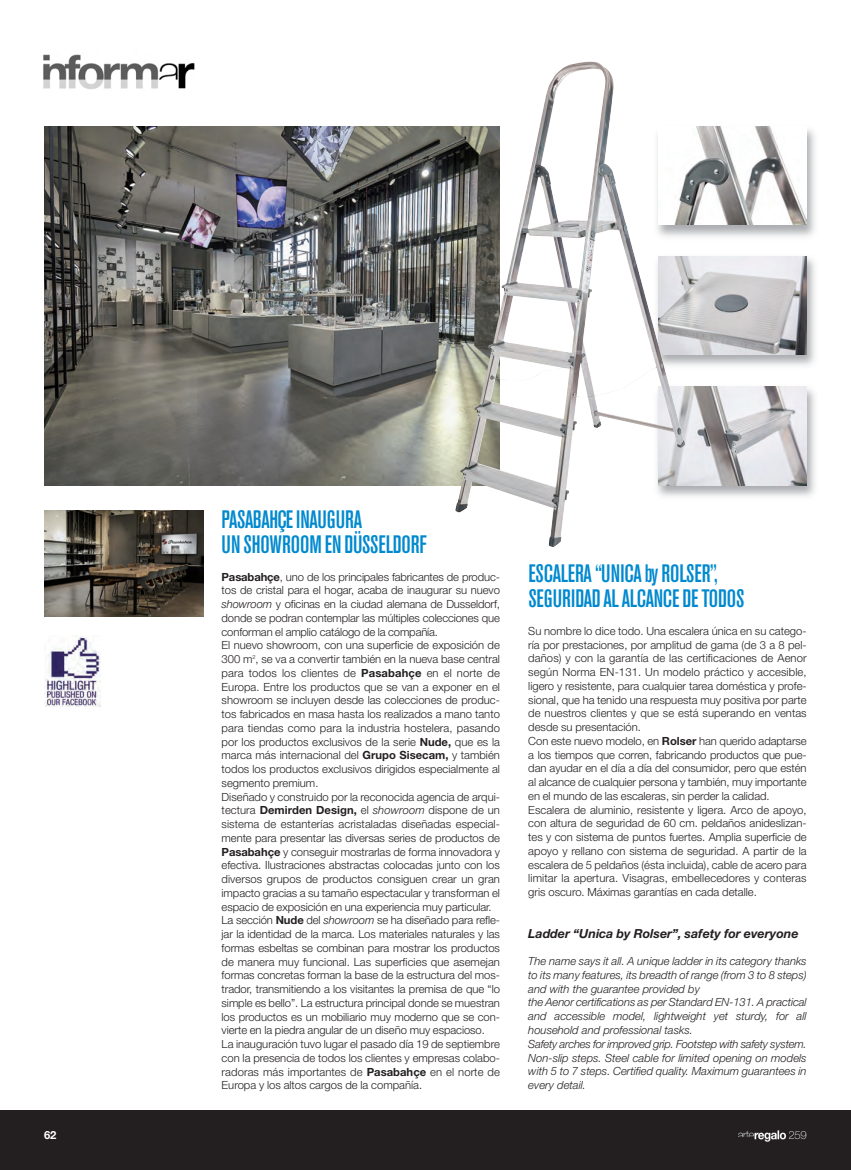
<style>
.page{position:relative;width:851px;height:1170px;background:#fff}
.page>*{position:absolute;margin:0;border:0;box-sizing:border-box;transform-origin:0 0}
.t1{font:500 condensed 25px/25px "Akzidenz Grotesk BE";letter-spacing:-.005em;color:#0089cf}
.t2{font:italic 700 12.5px "Helvetica Neue";color:#231f20}
.t3{font:300 11.25px/13.8px "Helvetica Neue";color:#231f20}
.t4{font:italic 300 11.25px/13.8px "Helvetica Neue";color:#231f20}
.t5{font:100 11.25px "Helvetica Neue";color:#fff}
.t6{font:700 11.25px "Helvetica Neue";color:#fff}
.s1{font-weight:700}
.s2{font-style:italic}
</style>
<div class="page">
<div style="left:0;top:1110px;width:850px;height:59px;background:#231f20"></div>
<img style="left:738px;top:1130px;width:48px;height:12px">
<hr style="left:850px;top:1110px;width:1px;height:59px;background:#231f20">
<img style="left:43px;top:54px;width:152px;height:35px">
<img style="left:44px;top:635px;width:56px;height:71px">
<img style="left:685px;top:129px;width:130px;height:108px">
<img style="left:685px;top:126px;width:121px;height:99px">
<img style="left:685px;top:256px;width:130px;height:110px">
<img style="left:685px;top:256px;width:121px;height:98px">
<img style="left:685px;top:386px;width:130px;height:111px">
<img style="left:685px;top:387px;width:121px;height:98px">
<img style="left:44px;top:510px;width:160px;height:106px">
<img style="left:44px;top:126px;width:411px;height:359px">
<img style="left:455px;top:61px;width:230px;height:486px">
<h1 class="t1" style="left:221px;top:508px;width:207px">PASABAHÇE INAUGURA<br>UN SHOWROOM EN DÜSSELDORF</h1>
<p class="t3" style="left:221px;top:570px;width:280px"><span class="s1">Pasabahçe</span>, uno de los principales fabricantes de produc&shy;tos de cristal para el hogar, acaba de inaugurar su nuevo <span class="s2">showroom</span> y oficinas en la ciudad alemana de Dusseldorf, donde se podran contemplar las múltiples colecciones que conforman el amplio catálogo de la compañía.<br>El nuevo showroom, con una superficie de exposición de 300 m<sup>2</sup>, se va a convertir también en la nueva base central para todos los clientes de <span class="s1">Pasabahçe</span> en el norte de Europa. Entre los productos que se van a exponer en el showroom se incluyen desde las colecciones de produc&shy;tos fabricados en masa hasta los realizados a mano tanto para tiendas como para la industria hostelera, pasando por los productos exclusivos de la serie <span class="s1">Nude,</span> que es la marca más internacional del <span class="s1">Grupo Sisecam,</span> y también todos los productos exclusivos dirigidos especialmente al segmento premium.<br>Diseñado y construido por la reconocida agencia de arqui&shy;tectura <span class="s1">Demirden Design,</span> el <span class="s2">showroom</span> dispone de un sistema de estanterías acristaladas diseñadas especial&shy;mente para presentar las diversas series de productos de <span class="s1">Pasabahçe</span> y conseguir mostrarlas de forma innovadora y efectiva. Ilustraciones abstractas colocadas junto con los diversos grupos de productos consiguen crear un gran impacto gracias a su tamaño espectacular y transforman el espacio de exposición en una experiencia muy particular.<br>La sección <span class="s1">Nude</span> del <span class="s2">showroom</span> se ha diseñado para refle&shy;jar la identidad de la marca. Los materiales naturales y las formas esbeltas se combinan para mostrar los productos de manera muy funcional. Las superficies que asemejan formas concretas forman la base de la estructura del mos&shy;trador, transmitiendo a los visitantes la premisa de que “lo simple es bello”. La estructura principal donde se muestran los productos es un mobiliario muy moderno que se con&shy;vierte en la piedra angular de un diseño muy espacioso.<br>La inauguración tuvo lugar el pasado día 19 de septiembre con la presencia de todos los clientes y empresas colabo&shy;radoras más importantes de <span class="s1">Pasabahçe</span> en el norte de Europa y los altos cargos de la compañía.</p>
<h1 class="t1" style="left:528px;top:562px;width:217px">ESCALERA “UNICA by ROLSER”,<br>SEGURIDAD AL ALCANCE DE TODOS</h1>
<p class="t3" style="left:528px;top:625px;width:280px">Su nombre lo dice todo. Una escalera única en su catego&shy;ría por prestaciones, por amplitud de gama (de 3 a 8 pel&shy;daños) y con la garantía de las certificaciones de Aenor según Norma EN-131. Un modelo práctico y accesible, ligero y resistente, para cualquier tarea doméstica y profe&shy;sional, que ha tenido una respuesta muy positiva por parte de nuestros clientes y que se está superando en ventas desde su presentación.<br>Con este nuevo modelo, en <span class="s1">Rolser</span> han querido adaptarse a los tiempos que corren, fabricando productos que pue&shy;dan ayudar en el día a día del consumidor, pero que estén al alcance de cualquier persona y también, muy importante en el mundo de las escaleras, sin perder la calidad.<br>Escalera de aluminio, resistente y ligera. Arco de apoyo, con altura de seguridad de 60 cm. peldaños anideslizan&shy;tes y con sistema de puntos fuertes. Amplia superficie de apoyo y rellano con sistema de seguridad. A partir de la escalera de 5 peldaños (ésta incluida), cable de acero para limitar la apertura. Visagras, embellecedores y conteras gris oscuro. Máximas garantías en cada detalle.</p>
<p class="t2" style="left:528px;top:928px;width:272px">Ladder “Unica by Rolser”, safety for everyone</p>
<p class="t4" style="left:528px;top:955px;width:280px">The name says it all. A unique ladder in its category thanks to its many features, its breadth of range (from 3 to 8 steps) and with the guarantee provided by<br>the Aenor certifications as per Standard EN-131. A practical and accessible model, lightweight yet sturdy, for all household and professional tasks.<br>Safety arches for improved grip. Footstep with safety system.<br>Non-slip steps. Steel cable for limited opening on models with 5 to 7 steps. Certified quality. Maximum guarantees in every detail.</p>
<p class="t6" style="left:44px;top:1130px;width:14px">62</p>
<p class="t5" style="left:788px;top:1130px;width:20px">259</p>
</div>
